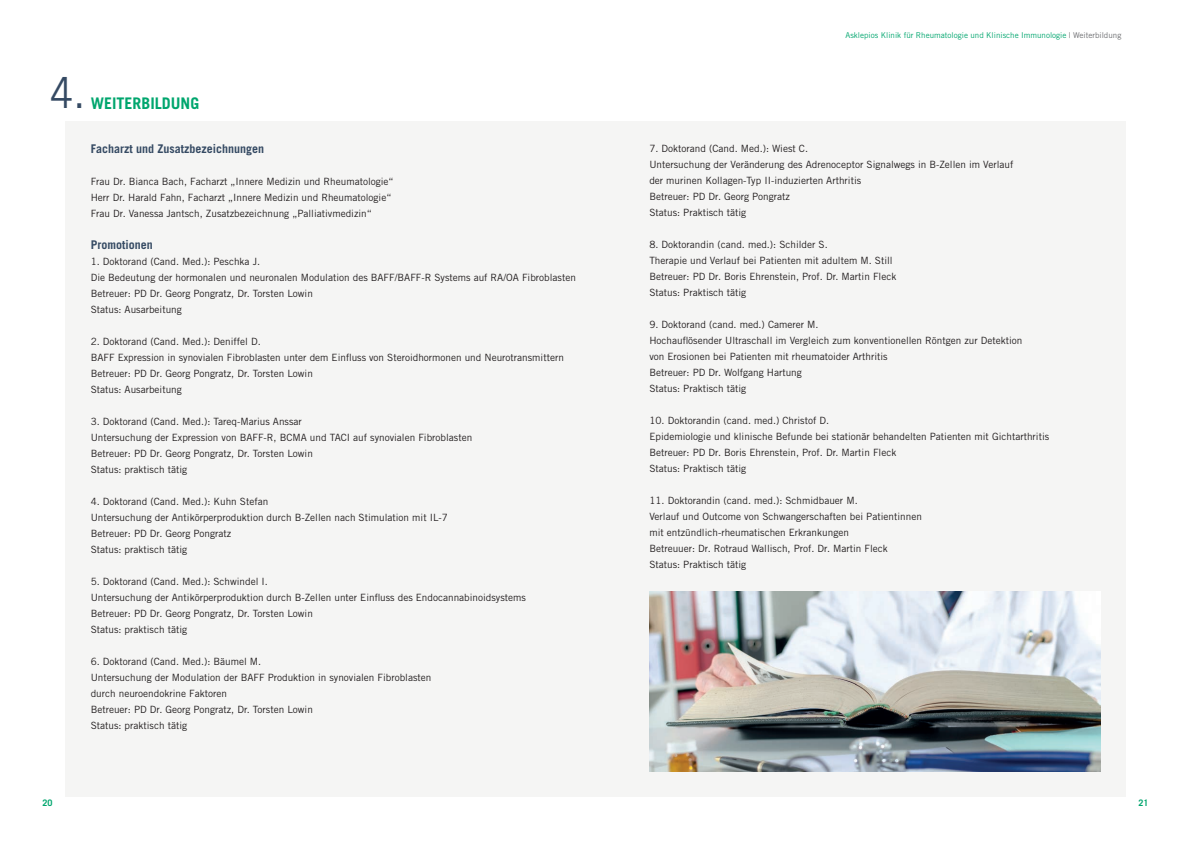
<style>
.page{position:relative;width:1191px;height:842px;background:#fff}
.page>*{position:absolute;margin:0;border:0;box-sizing:border-box;transform-origin:0 0}
.t1{font:43px "Trade Gothic LT Std";color:#354a63;scale:.9 1}
.t2{font:700 16px "Trade Gothic LT Std";color:#00a66e}
.t3{font:700 12px "Trade Gothic LT Std";color:#354a63}
.t4{font:10px/16px "Trade Gothic LT Std";color:#231f20}
.t5{font:700 9px "Trade Gothic LT Std";color:#00a66e}
.t6{font:8px "Trade Gothic LT Std";color:#00a66e}
.s1{color:#6c6d70}
</style>
<div class="page">
<div style="left:65px;top:121px;width:1060px;height:676px;background:#f5f5f4"></div>
<img style="left:649px;top:591px;width:451px;height:180px">
<h1 class="t1" style="left:50px;top:67px;width:41px">4.</h1>
<h2 class="t2" style="left:91px;top:94px;width:110px">WEITERBILDUNG</h2>
<p class="t3" style="left:91px;top:142px;width:175px">Facharzt und Zusatzbezeichnungen</p>
<p class="t4" style="left:91px;top:174px;width:304px">Frau Dr. Bianca Bach, Facharzt „Innere Medizin und Rheumatologie“<br>Herr Dr. Harald Fahn, Facharzt „Innere Medizin und Rheumatologie“<br>Frau Dr. Vanessa Jantsch, Zusatzbezeichnung „Palliativmedizin“</p>
<p class="t3" style="left:91px;top:238px;width:64px">Promotionen</p>
<p class="t4" style="left:91px;top:254px;width:487px">1. Doktorand (Cand. Med.): Peschka J.<br>Die Bedeutung der hormonalen und neuronalen Modulation des BAFF/BAFF-R Systems auf RA/OA Fibroblasten Betreuer: PD Dr. Georg Pongratz, Dr. Torsten Lowin<br>Status: Ausarbeitung</p>
<p class="t4" style="left:91px;top:334px;width:475px">2. Doktorand (Cand. Med.): Deniffel D.<br>BAFF Expression in synovialen Fibroblasten unter dem Einfluss von Steroidhormonen und Neurotransmittern Betreuer: PD Dr. Georg Pongratz, Dr. Torsten Lowin<br>Status: Ausarbeitung</p>
<p class="t4" style="left:91px;top:414px;width:383px">3. Doktorand (Cand. Med.): Tareq-Marius Anssar<br>Untersuchung der Expression von BAFF-R, BCMA und TACI auf synovialen Fibroblasten Betreuer: PD Dr. Georg Pongratz, Dr. Torsten Lowin<br>Status: praktisch tätig</p>
<p class="t4" style="left:91px;top:494px;width:359px">4. Doktorand (Cand. Med.): Kuhn Stefan<br>Untersuchung der Antikörperproduktion durch B-Zellen nach Stimulation mit IL-7<br>Betreuer: PD Dr. Georg Pongratz<br>Status: praktisch tätig</p>
<p class="t4" style="left:91px;top:574px;width:437px">5. Doktorand (Cand. Med.): Schwindel I.<br>Untersuchung der Antikörperproduktion durch B-Zellen unter Einfluss des Endocannabinoidsystems Betreuer: PD Dr. Georg Pongratz, Dr. Torsten Lowin<br>Status: praktisch tätig</p>
<p class="t4" style="left:91px;top:654px;width:342px">6. Doktorand (Cand. Med.): Bäumel M.<br>Untersuchung der Modulation der BAFF Produktion in synovialen Fibroblasten durch neuroendokrine Faktoren<br>Betreuer: PD Dr. Georg Pongratz, Dr. Torsten Lowin<br>Status: praktisch tätig</p>
<p class="t6" style="left:845px;top:30px;width:277px">Asklepios Klinik für Rheumatologie und Klinische Immunologie <span class="s1">| Weiterbildung</span></p>
<p class="t4" style="left:649px;top:140px;width:365px">7. Doktorand (Cand. Med.): Wiest C.<br>Untersuchung der Veränderung des Adrenoceptor Signalwegs in B-Zellen im Verlauf der murinen Kollagen-Typ II-induzierten Arthritis<br>Betreuer: PD Dr. Georg Pongratz<br>Status: Praktisch tätig</p>
<p class="t4" style="left:649px;top:236px;width:248px">8. Doktorandin (cand. med.): Schilder S.<br>Therapie und Verlauf bei Patienten mit adultem M. Still Betreuer: PD Dr. Boris Ehrenstein, Prof. Dr. Martin Fleck Status: Praktisch tätig</p>
<p class="t4" style="left:649px;top:316px;width:374px">9. Doktorand (cand. med.) Camerer M.<br>Hochauflösender Ultraschall im Vergleich zum konventionellen Röntgen zur Detektion von Erosionen bei Patienten mit rheumatoider Arthritis<br>Betreuer: PD Dr. Wolfgang Hartung<br>Status: Praktisch tätig</p>
<p class="t4" style="left:649px;top:412px;width:401px">10. Doktorandin (cand. med.) Christof D.<br>Epidemiologie und klinische Befunde bei stationär behandelten Patienten mit Gichtarthritis Betreuer: PD Dr. Boris Ehrenstein, Prof. Dr. Martin Fleck<br>Status: Praktisch tätig</p>
<p class="t4" style="left:649px;top:492px;width:274px">11. Doktorandin (cand. med.): Schmidbauer M.<br>Verlauf und Outcome von Schwangerschaften bei Patientinnen mit entzündlich-rheumatischen Erkrankungen<br>Betreuuer: Dr. Rotraud Wallisch, Prof. Dr. Martin Fleck<br>Status: Praktisch tätig</p>
<p class="t5" style="left:43px;top:797px;width:12px">20</p>
<p class="t5" style="left:1138px;top:797px;width:12px">21</p>
</div>
